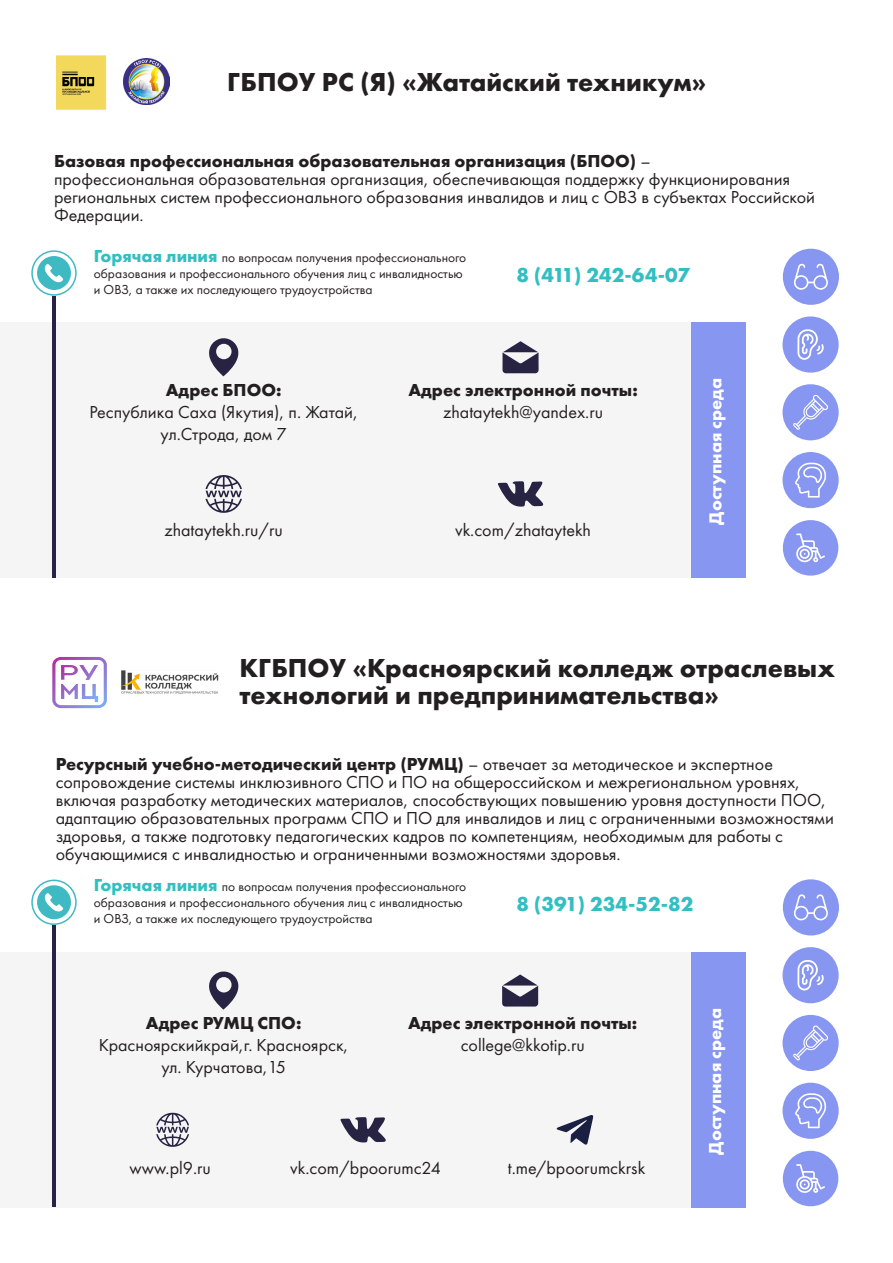
<style>
.page{position:relative;width:893px;height:1263px;background:#fff}
.page>*{position:absolute;margin:0;border:0;box-sizing:border-box;transform-origin:0 0}
.t1{font:700 27px/27px "Futura PT";color:#231f20}
.t2{font:700 21px "Futura PT";color:#33bfc2}
.t3{font:18px/18px "Futura PT";color:#231f20}
.t4{font:700 18px "Futura PT";color:#231f20}
.t5{font:700 18px "Futura PT";color:#fff}
.t6{font:13.5px/16.2px "Futura PT";color:#231f20}
.s1{font-weight:400}
.s2{font-weight:700;font-size:18px;color:#33bfc2}
</style>
<div class="page">
<div style="left:0;top:952px;width:728px;height:255px;background:#f5f5f5"></div>
<svg style="left:209px;top:971px;width:30px;height:39px"></svg>
<svg style="left:502px;top:974px;width:36px;height:32px"></svg>
<div style="left:691px;top:952px;width:54px;height:255px;background:#8796f0"></div>
<svg style="left:156px;top:1113px;width:33px;height:34px"></svg>
<svg style="left:37px;top:885px;width:34px;height:34px"></svg>
<div style="left:31px;top:879px;width:46px;height:46px;border:2px solid #40bac2;border-radius:50%"></div>
<div style="left:0;top:322px;width:728px;height:255px;background:#f5f5f5"></div>
<svg style="left:37px;top:256px;width:34px;height:34px"></svg>
<div style="left:31px;top:250px;width:46px;height:46px;border:2px solid #40bac2;border-radius:50%"></div>
<hr style="left:52px;top:296px;width:4px;height:281px;background:#262442">
<svg style="left:209px;top:338px;width:30px;height:38px"></svg>
<svg style="left:502px;top:341px;width:37px;height:32px"></svg>
<svg style="left:205px;top:475px;width:37px;height:38px"></svg>
<div style="left:691px;top:322px;width:55px;height:255px;background:#8796f0"></div>
<svg style="left:498px;top:481px;width:45px;height:26px"></svg>
<svg style="left:340px;top:1117px;width:46px;height:25px"></svg>
<hr style="left:52px;top:925px;width:4px;height:282px;background:#262442">
<img style="left:121px;top:671px;width:98px;height:23px">
<img style="left:123px;top:58px;width:46px;height:47px">
<div style="left:783px;top:879px;width:56px;height:56px;background:#8796f0;border-radius:50%"></div>
<svg style="left:794px;top:894px;width:34px;height:27px"></svg>
<div style="left:783px;top:249px;width:56px;height:56px;background:#8796f0;border-radius:50%"></div>
<svg style="left:794px;top:264px;width:34px;height:26px"></svg>
<div style="left:782px;top:947px;width:57px;height:56px;background:#8796f0;border-radius:50%"></div>
<svg style="left:797px;top:960px;width:27px;height:30px"></svg>
<div style="left:782px;top:316px;width:57px;height:57px;background:#8796f0;border-radius:50%"></div>
<svg style="left:797px;top:329px;width:27px;height:31px"></svg>
<div style="left:782px;top:1015px;width:57px;height:56px;background:#8796f0;border-radius:50%"></div>
<svg style="left:793px;top:1025px;width:35px;height:35px"></svg>
<div style="left:782px;top:384px;width:57px;height:56px;background:#8796f0;border-radius:50%"></div>
<svg style="left:793px;top:395px;width:35px;height:35px"></svg>
<div style="left:782px;top:1083px;width:57px;height:56px;background:#8796f0;border-radius:50%"></div>
<svg style="left:795px;top:1093px;width:31px;height:35px"></svg>
<div style="left:782px;top:452px;width:57px;height:56px;background:#8796f0;border-radius:50%"></div>
<svg style="left:795px;top:462px;width:31px;height:36px"></svg>
<div style="left:783px;top:1151px;width:55px;height:55px;background:#8796f0;border-radius:50%"></div>
<svg style="left:796px;top:1164px;width:29px;height:29px"></svg>
<div style="left:783px;top:520px;width:55px;height:56px;background:#8796f0;border-radius:50%"></div>
<svg style="left:796px;top:533px;width:29px;height:30px"></svg>
<svg style="left:557px;top:1115px;width:36px;height:30px"></svg>
<svg style="left:52px;top:657px;width:55px;height:51px"></svg>
<img style="left:57px;top:55px;width:50px;height:54px">
<p class="t1" style="left:227px;top:68px;width:480px">ГБПОУ РС (Я) «Жатайский техникум»</p>
<p class="t4" style="left:54px;top:150px;width:598px">Базовая профессиональная образовательная организация (БПОО) <span class="s1">–</span></p>
<p class="t3" style="left:54px;top:170px;width:737px">профессиональная образовательная организация, обеспечивающая поддержку функционирования</p>
<p class="t3" style="left:54px;top:188px;width:763px">региональных систем профессионального образования инвалидов и лиц с ОВЗ в субъектах Российской<br>Федерации.</p>
<p class="t6" style="left:94px;top:249px;width:374px"><span class="s2">Горячая линия</span> по вопросам получения профессионального образования и профессионального обучения лиц с инвалидностью</p>
<p class="t6" style="left:94px;top:282px;width:280px">и ОВЗ, а также их последующего трудоустройства</p>
<p class="t2" style="left:516px;top:261px;width:175px">8 (411) 242-64-07</p>
<p class="t4" style="left:166px;top:378px;width:117px">Адрес БПОО:</p>
<p class="t4" style="left:408px;top:378px;width:231px">Адрес электронной почты:</p>
<p class="t3" style="left:89px;top:403px;width:270px">Республика Саха (Якутия), п. Жатай,</p>
<p class="t3" style="left:161px;top:425px;width:128px">ул.Строда, дом 7</p>
<p class="t3" style="left:443px;top:403px;width:161px">zhataytekh@yandex.ru</p>
<p class="t3" style="left:164px;top:521px;width:120px">zhataytekh.ru/ru</p>
<p class="t3" style="left:455px;top:521px;width:138px">vk.com/zhataytekh</p>
<p class="t5" style="left:704px;top:525px;width:148px;rotate:-90deg">Доступная среда</p>
<p class="t1" style="left:239px;top:654px;width:597px">КГБПОУ «Красноярский колледж отраслевых технологий и предпринимательства»</p>
<p class="t4" style="left:56px;top:753px;width:719px">Ресурсный учебно-методический центр (РУМЦ) <span class="s1">– отвечает за методическое и экспертное</span></p>
<p class="t3" style="left:56px;top:773px;width:780px">сопровождение системы инклюзивного СПО и ПО на общероссийском и межрегиональном уровнях, включая разработку методических материалов, способствующих повышению уровня доступности ПОО, адаптацию образовательных программ СПО и ПО для инвалидов и лиц с ограниченными возможностями здоровья, а также подготовку педагогических кадров по компетенциям, необходимым для работы с</p>
<p class="t3" style="left:56px;top:845px;width:566px">обучающимися с инвалидностью и ограниченными возможностями здоровья.</p>
<p class="t6" style="left:94px;top:878px;width:374px"><span class="s2">Горячая линия</span> по вопросам получения профессионального образования и профессионального обучения лиц с инвалидностью</p>
<p class="t6" style="left:94px;top:911px;width:280px">и ОВЗ, а также их последующего трудоустройства</p>
<p class="t2" style="left:516px;top:890px;width:178px">8 (391) 234-52-82</p>
<p class="t4" style="left:146px;top:1011px;width:157px">Адрес РУМЦ СПО:</p>
<p class="t4" style="left:408px;top:1012px;width:231px">Адрес электронной почты:</p>
<p class="t3" style="left:99px;top:1036px;width:251px">Красноярскийкрай,г. Красноярск,</p>
<p class="t3" style="left:161px;top:1058px;width:126px">ул. Курчатова,15</p>
<p class="t3" style="left:461px;top:1036px;width:126px">college@kkotip.ru</p>
<p class="t3" style="left:129px;top:1158px;width:83px">www.pl9.ru</p>
<p class="t3" style="left:290px;top:1158px;width:152px">vk.com/bpoorumc24</p>
<p class="t3" style="left:508px;top:1158px;width:139px">t.me/bpoorumckrsk</p>
<p class="t5" style="left:703px;top:1155px;width:148px;rotate:-90deg">Доступная среда</p>
</div>
